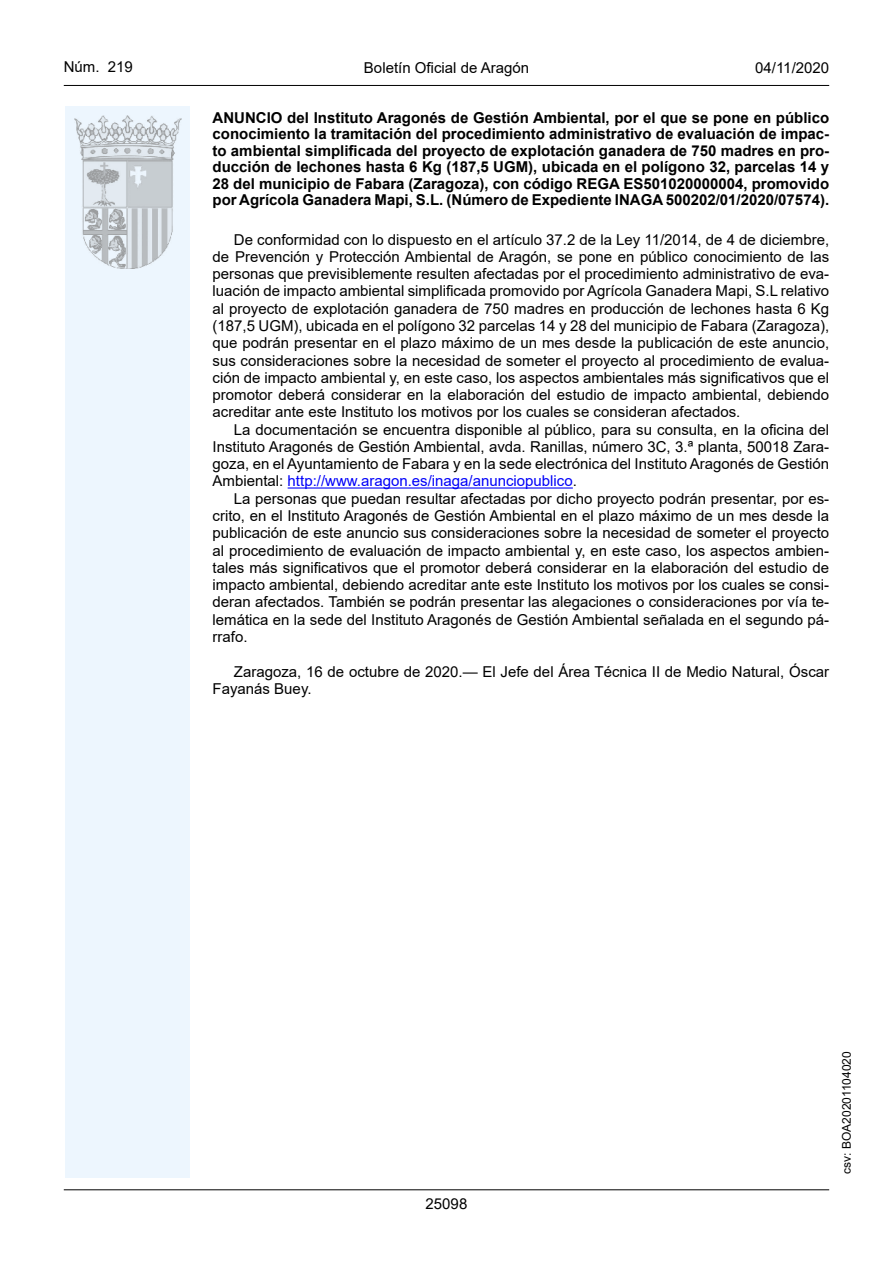
<style>
.page{position:relative;width:893px;height:1263px;background:#fff}
.page>*{position:absolute;margin:0;border:0;box-sizing:border-box;transform-origin:0 0}
.inicio_de_parrafo{font:15px/17.2px "Arial";color:#000;text-align:justify}
.Titulo_text{font:700 15px/16.5px "Arial";color:#000;text-align:justify}
.t1{font:15px "Arial MT2";color:#000}
.t2{font:12px "Arial MT2";color:#000}
.s1{font-family:"Arial Bold MT2";font-weight:400}
.s2{color:#0000fa}
.s3{font-family:"Arial MT2"}
</style>
<div class="page">
<hr style="left:64px;top:1189px;width:765px;height:1px;background:#000">
<hr style="left:64px;top:85px;width:765px;height:1px;background:#000">
<div style="left:65px;top:106px;width:125px;height:1072px;background:#edf6fe"></div>
<img style="left:75px;top:115px;width:106px;height:153px">
<hr style="left:288px;top:487px;width:285px;height:2px;background:#0000fa">
<p class="t1" style="left:64px;top:57px;width:71px">Núm. 219</p>
<p class="inicio_de_parrafo" style="left:364px;top:59px;width:167px">Boletín Oficial de Aragón</p>
<p class="t1" style="left:755px;top:57px;width:75px">04/11/2020</p>
<p class="Titulo_text" style="left:213px;top:110px;width:618px"><span class="s1">ANUNCIO del Instituto Aragonés de Gestión Ambiental, por el que se pone en público conocimiento la tramitación del procedimiento administrativo de evaluación de impac&shy;</span>to ambiental simplificada del proyecto de explotación ganadera de 750 madres en pro&shy;ducción de lechones hasta 6 Kg (187,5 UGM), ubicada en el polígono 32, parcelas 14 y 28 del municipio de Fabara (Zaragoza), con código REGA ES501020000004, promovido por Agrícola Ganadera Mapi, S.L. (Número de Expediente INAGA 500202/01/2020/07574).</p>
<p class="inicio_de_parrafo" style="left:213px;top:231px;width:618px;text-indent:21px">De conformidad con lo dispuesto en el artículo 37.2 de la Ley 11/2014, de 4 de diciembre, de Prevención y Protección Ambiental de Aragón, se pone en público conocimiento de las personas que previsiblemente resulten afectadas por el procedimiento administrativo de eva&shy;luación de impacto ambiental simplificada promovido por Agrícola Ganadera Mapi, S.L relativo al proyecto de explotación ganadera de 750 madres en producción de lechones hasta 6 Kg (187,5 UGM), ubicada en el polígono 32 parcelas 14 y 28 del municipio de Fabara (Zaragoza), que podrán presentar en el plazo máximo de un mes desde la publicación de este anuncio, sus consideraciones sobre la necesidad de someter el proyecto al procedimiento de evalua&shy;ción de impacto ambiental y, en este caso, los aspectos ambientales más significativos que el promotor deberá considerar en la elaboración del estudio de impacto ambiental, debiendo acreditar ante este Instituto los motivos por los cuales se consideran afectados.</p>
<p class="inicio_de_parrafo" style="left:213px;top:421px;width:618px;text-indent:21px">La documentación se encuentra disponible al público, para su consulta, en la oficina del Instituto Aragonés de Gestión Ambiental, avda. Ranillas, número 3C, 3.ª planta, 50018 Zara&shy;goza, en el Ayuntamiento de Fabara y en la sede electrónica del Instituto Aragonés de Gestión Ambiental: <span class="s2">http://www.aragon.es/inaga/anunciopublico</span><span class="s3">.</span></p>
<p class="inicio_de_parrafo" style="left:213px;top:490px;width:618px;text-indent:21px">La personas que puedan resultar afectadas por dicho proyecto podrán presentar, por es&shy;crito, en el Instituto Aragonés de Gestión Ambiental en el plazo máximo de un mes desde la publicación de este anuncio sus consideraciones sobre la necesidad de someter el proyecto al procedimiento de evaluación de impacto ambiental y, en este caso, los aspectos ambien&shy;tales más significativos que el promotor deberá considerar en la elaboración del estudio de impacto ambiental, debiendo acreditar ante este Instituto los motivos por los cuales se consi&shy;deran afectados. También se podrán presentar las alegaciones o consideraciones por vía te&shy;lemática en la sede del Instituto Aragonés de Gestión Ambiental señalada en el segundo pá&shy;rrafo.</p>
<p class="inicio_de_parrafo" style="left:213px;top:662px;width:618px;text-indent:21px">Zaragoza, 16 de octubre de 2020.— El Jefe del Área Técnica II de Medio Natural, Óscar<br>Fayanás Buey.</p>
<p class="t1" style="left:426px;top:1193px;width:43px">25098</p>
<p class="t2" style="left:838px;top:1174px;width:124px;rotate:-90deg">csv: BOA20201104020</p>
</div>
